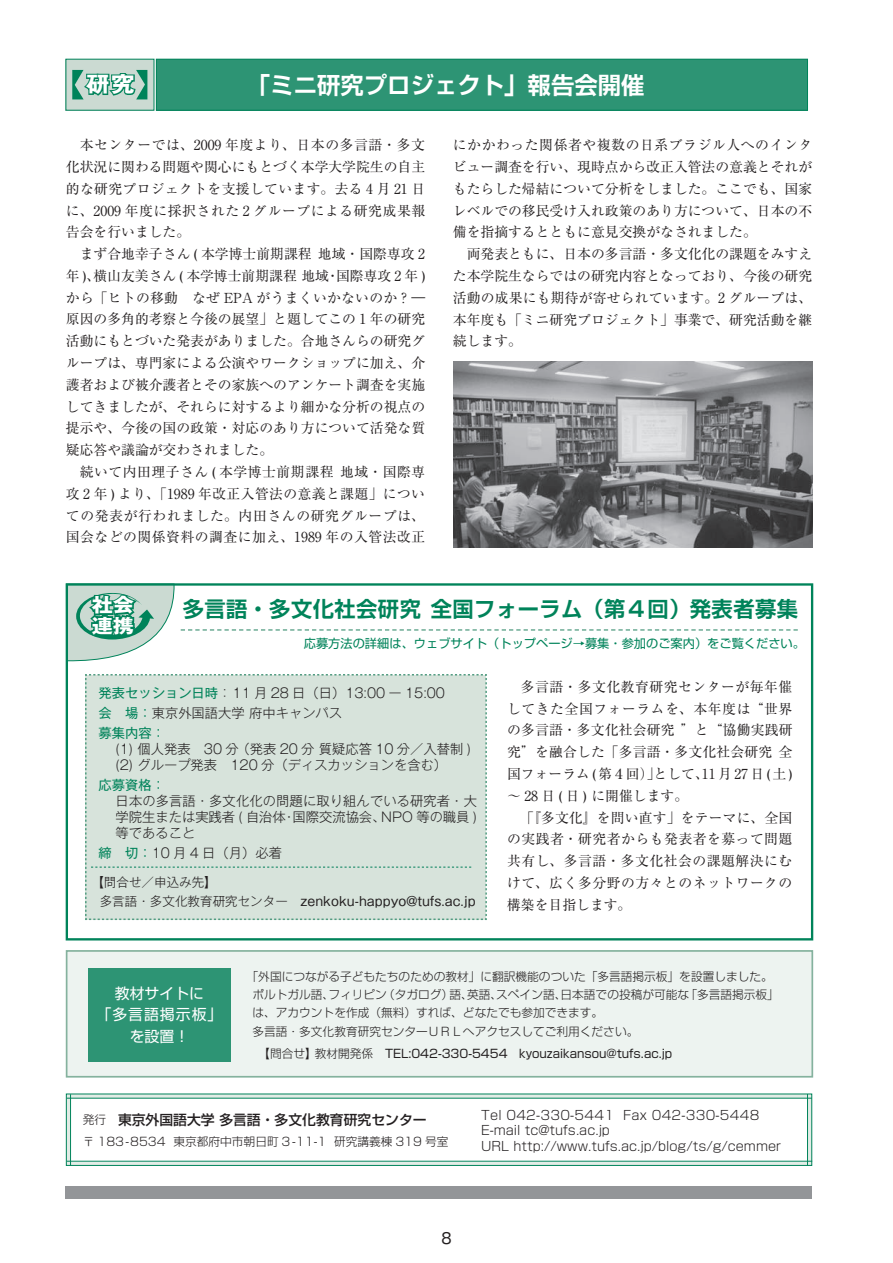
<style>
.page{position:relative;width:893px;height:1263px;background:#fff}
.page>*{position:absolute;margin:0;border:0;box-sizing:border-box;transform-origin:0 0}
.t1{font:700 23.4px "Shin Go Pro De";color:#fff}
.t2{font:700 21.3px "Shin Go Pro De";letter-spacing:.02em;color:#00835a}
.t3{font:700 21px "Gothic MB101 Pro";color:#fff;scale:1.11 1}
.t4{font:700 19.2px/20.2px "Gothic MB101 Pro";color:#fff;scale:1.11 1}
.t5{font:14.85px/21.3px "Shin Go Pro";color:#fff;text-align:center}
.t6{font:14.85px "Gothic MB101 Pro";color:#231f20}
.t7{font:13.8px/21.8px "Ryumin Pro";letter-spacing:.005em;color:#231f20;text-align:justify}
.t8{font:500 13.8px "Shin Go Pro";color:#231f20}
.t9{font:300 13.35px/15.9px "Gothic MB101 Pro";color:#231f20}
.t10{font:13.35px "Gothic MB101 Pro";color:#00835a}
.t11{font:300 12.75px/15.9px "Shin Go Pro";color:#231f20}
.t12{font:12.6px/19.2px "Gothic MB101 Pro";color:#231f20}
.t13{font:12.15px "Shin Go Pro";color:#00835a}
.t14{font:300 11.7px/18px "Shin Go Pro";color:#231f20}
.t15{font:11.7px "Shin Go Pro";color:#231f20}
.s1{font-weight:400;color:#00835a}
.s2{font-weight:300}
.s3{font-weight:300;font-size:11.7px}
</style>
<div class="page">
<div style="left:66px;top:1186px;width:746px;height:13px;background:#939598"></div>
<div style="left:67px;top:951px;width:745px;height:126px;background:#edf3f0"></div>
<div style="left:66px;top:950px;width:747px;height:127px;border:2px solid #85b29e"></div>
<div style="left:66px;top:59px;width:88px;height:51px;background:#cbdad2"></div>
<div style="left:65px;top:59px;width:89px;height:52px;border:1px solid #00835a"></div>
<div style="left:66px;top:1094px;width:746px;height:71px;background:linear-gradient(to right,#e3ece6,#e3ece6)"></div>
<div style="left:66px;top:1093px;width:746px;height:73px;border:1px solid #00835a"></div>
<div style="left:70px;top:1098px;width:738px;height:63px;background:#fff"></div>
<hr style="left:67px;top:1098px;width:745px;height:1px;background:#00835a">
<hr style="left:67px;top:1161px;width:745px;height:1px;background:#00835a">
<hr style="left:70px;top:1094px;width:1px;height:72px;background:#00835a">
<hr style="left:807px;top:1094px;width:1px;height:71px;background:#00835a">
<img style="left:453px;top:361px;width:359px;height:186px">
<svg style="left:72px;top:70px;width:75px;height:29px"></svg>
<div style="left:156px;top:59px;width:651px;height:51px;background:#2d9474"></div>
<div style="left:156px;top:59px;width:652px;height:52px;border:1px solid #00835a"></div>
<div style="left:88px;top:968px;width:143px;height:93px;background:#2d9474"></div>
<svg style="left:69px;top:586px;width:106px;height:76px"></svg>
<div style="left:66px;top:583px;width:747px;height:357px;border:2px solid #00835a"></div>
<div style="left:85px;top:674px;width:402px;height:246px;background:#d7e3db"></div>
<svg style="left:181px;top:629px;width:617px;height:2px"></svg>
<h3 class="t3" style="left:86px;top:67px;width:45px">研究</h3>
<h1 class="t1" style="left:247px;top:65px;width:399px">「ミニ研究プロジェクト」報告会開催</h1>
<p class="t7" style="left:66px;top:133px;width:361px;text-indent:14px">本センターでは、2009 年度より、日本の多言語・多文化状況に関わる問題や関心にもとづく本学大学院生の自主的な研究プロジェクトを支援しています。去る 4 月 21 日に、2009 年度に採択された 2 グループによる研究成果報告会を行いました。</p>
<p class="t7" style="left:66px;top:242px;width:361px;text-indent:14px">まず合地幸子さん ( 本学博士前期課程 地域・国際専攻 2年 )、横山友美さん ( 本学博士前期課程 地域・国際専攻 2 年 )から「ヒトの移動　なぜ EPA がうまくいかないのか？―原因の多角的考察と今後の展望」と題してこの 1 年の研究活動にもとづいた発表がありました。合地さんらの研究グループは、専門家による公演やワークショップに加え、介護者および被介護者とその家族へのアンケート調査を実施してきましたが、それらに対するより細かな分析の視点の提示や、今後の国の政策・対応のあり方について活発な質疑応答や議論が交わされました。</p>
<p class="t7" style="left:66px;top:460px;width:361px;text-indent:14px">続いて内田理子さん ( 本学博士前期課程 地域・国際専攻 2 年 ) より、「1989 年改正入管法の意義と課題」についての発表が行われました。内田さんの研究グループは、国会などの関係資料の調査に加え、1989 年の入管法改正</p>
<p class="t7" style="left:453px;top:133px;width:361px">にかかわった関係者や複数の日系ブラジル人へのインタビュー調査を行い、現時点から改正入管法の意義とそれがもたらした帰結について分析をしました。ここでも、国家レベルでの移民受け入れ政策のあり方について、日本の不備を指摘するとともに意見交換がなされました。</p>
<p class="t7" style="left:453px;top:242px;width:361px;text-indent:14px">両発表ともに、日本の多言語・多文化化の課題をみすえた本学院生ならではの研究内容となっており、今後の研究活動の成果にも期待が寄せられています。2 グループは、本年度も「ミニ研究プロジェクト」事業で、研究活動を継続します。</p>
<h3 class="t4" style="left:92px;top:593px;width:40px">社会連携</h3>
<h2 class="t2" style="left:183px;top:592px;width:617px">多言語・多文化社会研究 全国フォーラム（第４回）発表者募集</h2>
<p class="t13" style="left:304px;top:633px;width:503px">応募方法の詳細は、ウェブサイト（トップページ→募集・参加のご案内）をご覧ください。</p>
<p class="t9" style="left:99px;top:680px;width:348px;line-height:20.2px"><span class="s1">発表セッション日時</span>： 11 月 28 日（日）13:00 ー 15:00<span class="s1">会　場：</span>東京外国語大学 府中キャンパス<br><span class="s1">募集内容：</span></p>
<p class="t9" style="left:116px;top:739px;width:357px">(1) 個人発表　30 分 （発表 20 分 質疑応答 10 分／入替制 ) (2) グループ発表　120 分（ディスカッションを含む）</p>
<p class="t10" style="left:99px;top:774px;width:68px">応募資格：</p>
<p class="t9" style="left:116px;top:791px;width:363px;text-align:justify">日本の多言語・多文化化の問題に取り組んでいる研究者・大学院生または実践者 ( 自治体・国際交流協会、NPO 等の職員 )等であること</p>
<p class="t9" style="left:99px;top:843px;width:185px"><span class="s1">締　切：</span>10 月 4 日（月）必着</p>
<p class="t12" style="left:100px;top:871px;width:377px;text-indent:-8px"><span class="s2">【問合せ／申込み先】<br>多言語・多文化教育研究センター</span>　zenkoku-happyo@tufs.ac.jp</p>
<p class="t7" style="left:507px;top:675px;width:287px;text-indent:14px">多言語・多文化教育研究センターが毎年催してきた全国フォーラムを、本年度は “世界の多言語・多文化社会研究 ”と“協働実践研究”を融合した「多言語・多文化社会研究 全国フォーラム ( 第４回）」として、11 月 27 日 ( 土 )～ 28 日 ( 日 ) に開催します。</p>
<p class="t7" style="left:507px;top:805px;width:287px;text-indent:13px">「『多文化』を問い直す」をテーマに、全国の実践者・研究者からも発表者を募って問題共有し、多言語・多文化社会の課題解決にむけて、広く多分野の方々とのネットワークの構築を目指します。</p>
<p class="t5" style="left:96px;top:981px;width:127px">教材サイトに<br>「多言語掲示板」を設置！</p>
<p class="t14" style="left:252px;top:966px;width:528px;text-indent:-6px">「外国につながる子どもたちのための教材」に翻訳機能のついた「多言語掲示板」を設置しました。ポルトガル語、フィリピン（タガログ）語、英語、スペイン語、日本語での投稿が可能な「多言語掲示板」は、アカウントを作成（無料）すれば、どなたでも参加できます。<br>多言語・多文化教育研究センターＵＲＬへアクセスしてご利用ください。</p>
<p class="t15" style="left:252px;top:1044px;width:421px"><span class="s2">　【問合せ】教材開発係</span>　TEL:042-330-5454 kyouzaikansou@tufs.ac.jp</p>
<p class="t8" style="left:83px;top:1108px;width:345px"><span class="s3">発行</span> 東京外国語大学 多言語・多文化教育研究センター</p>
<p class="t14" style="left:83px;top:1131px;width:367px">〒 183-8534 東京都府中市朝日町 3-11-1 研究講義棟 319 号室</p>
<p class="t11" style="left:481px;top:1105px;width:301px">Tel 042-330-5441 Fax 042-330-5448<br>E-mail tc@tufs.ac.jp<br>URL http://www.tufs.ac.jp/blog/ts/g/cemmer</p>
<p class="t6" style="left:441px;top:1226px;width:12px">8</p>
</div>
